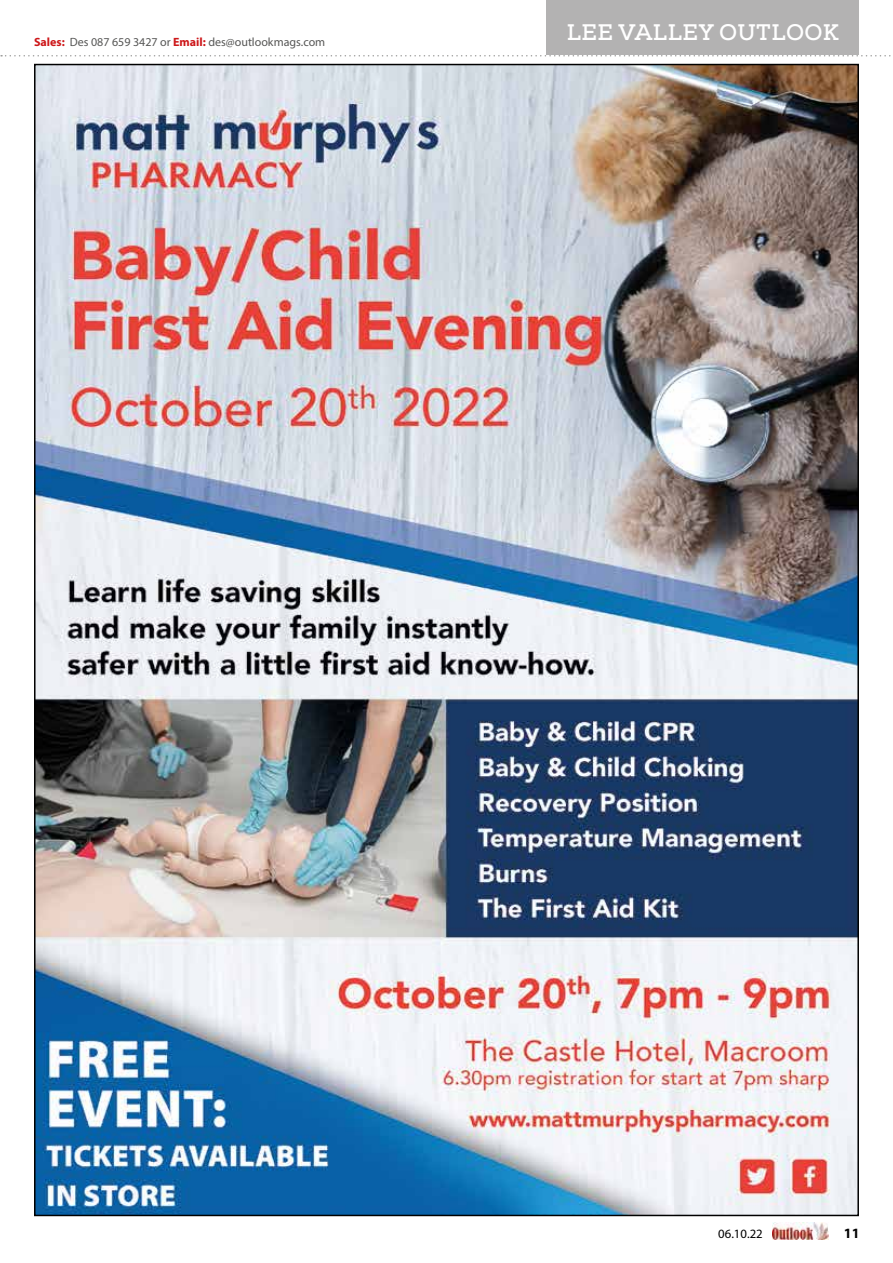
<style>
.page{position:relative;width:893px;height:1263px;background:#fff}
.page>*{position:absolute;margin:0;border:0;box-sizing:border-box;transform-origin:0 0}
.t1{font:22.5px "Nexa Slab Bold FREE";letter-spacing:.015em;color:#fff}
.t2{font:700 14.25px "Myriad Pro";color:#000}
.t3{font:12.75px "Myriad Pro";color:#000}
.t4{font:12px "Myriad Pro";color:#575756}
.s1{font-weight:700;color:#cd1719}
</style>
<div class="page">
<img style="left:772px;top:1223px;width:57px;height:17px">
<svg style="left:1px;top:55px;width:890px;height:2px"></svg>
<div style="left:546px;top:0;width:313px;height:55px;background:#b3b2b2"></div>
<img style="left:37px;top:67px;width:819px;height:1146px">
<p class="t4" style="left:34px;top:35px;width:293px"><span class="s1">Sales:</span> Des 087 659 3427 or <span class="s1">Email:</span> des@outlookmags.com</p>
<h1 class="t1" style="left:567px;top:18px;width:274px">LEE VALLEY OUTLOOK</h1>
<p class="t3" style="left:718px;top:1226px;width:46px">06.10.22</p>
<p class="t2" style="left:844px;top:1224px;width:17px">11</p>
</div>
